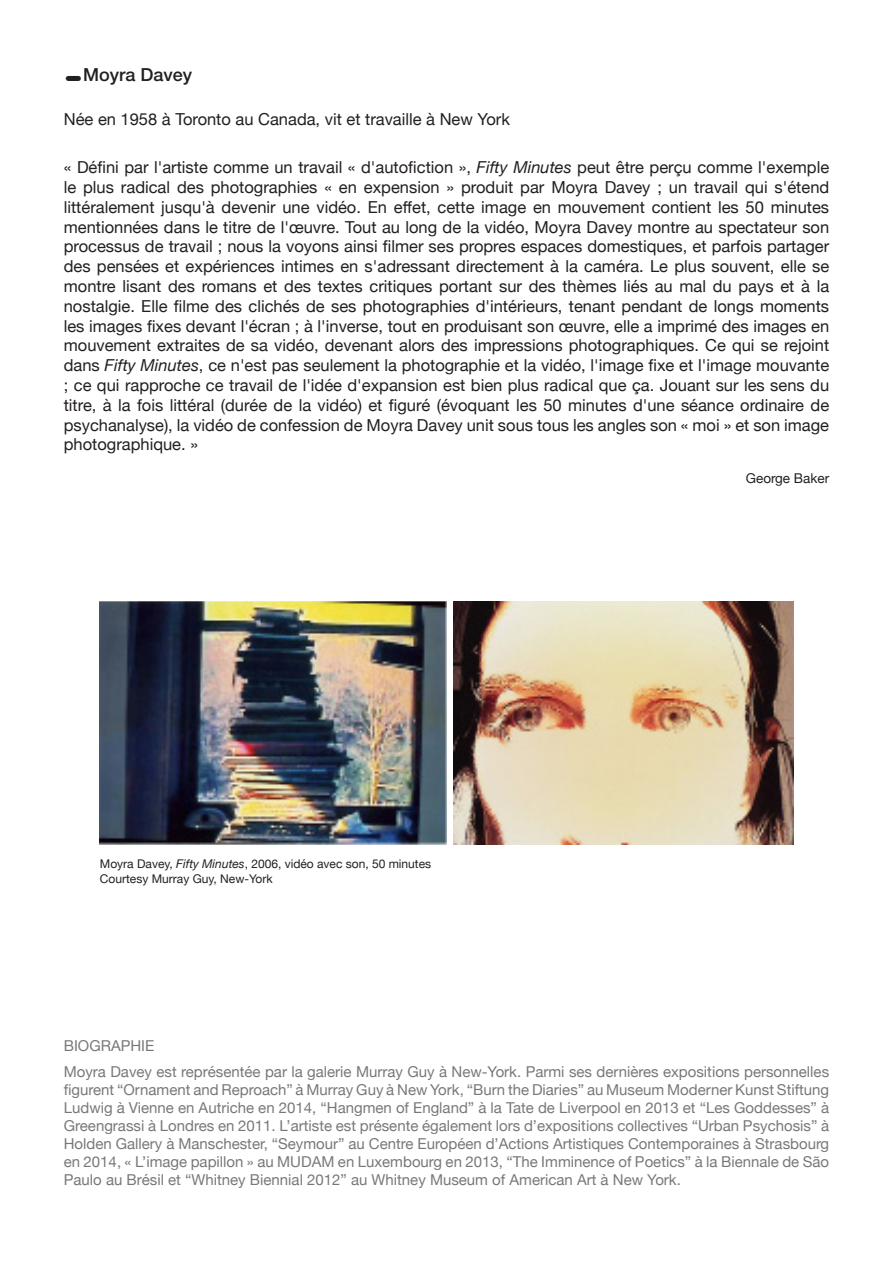
<style>
.page{position:relative;width:893px;height:1263px;background:#fff}
.page>*{position:absolute;margin:0;border:0;box-sizing:border-box;transform-origin:0 0}
.nom{font:18px "Elveticone";color:#231f20}
.texte{font:16.5px/19.8px "Helvetica Neue";color:#231f20;text-align:justify}
.date{font:16.5px "Helvetica Neue";color:#231f20}
.bio{font:15px/18px "Helvetica Neue";color:#76787b;text-align:justify}
.texte-2{font:13.5px "Helvetica Neue";color:#231f20}
.lgende{font:12px "Helvetica Neue";color:#231f20}
.s1{font-style:italic}
</style>
<div class="page">
<img style="left:100px;top:602px;width:346px;height:242px">
<img style="left:454px;top:602px;width:339px;height:242px">
<p class="nom" style="left:64px;top:64px;width:130px">-Moyra Davey</p>
<p class="date" style="left:64px;top:110px;width:448px">Née en 1958 à Toronto au Canada, vit et travaille à New York</p>
<p class="texte" style="left:64px;top:157px;width:767px">« Défini par l'artiste comme un travail « d'autofiction », <span class="s1">Fifty Minutes</span> peut être perçu comme l'exemple le plus radical des photographies « en expension » produit par Moyra Davey ; un travail qui s'étend littéralement jusqu'à devenir une vidéo. En effet, cette image en mouvement contient les 50 minutes mentionnées dans le titre de l'œuvre. Tout au long de la vidéo, Moyra Davey montre au spectateur son processus de travail ; nous la voyons ainsi filmer ses propres espaces domestiques, et parfois partager des pensées et expériences intimes en s'adressant directement à la caméra. Le plus souvent, elle se montre lisant des romans et des textes critiques portant sur des thèmes liés au mal du pays et à la nostalgie. Elle filme des clichés de ses photographies d'intérieurs, tenant pendant de longs moments les images fixes devant l'écran ; à l'inverse, tout en produisant son œuvre, elle a imprimé des images en mouvement extraites de sa vidéo, devenant alors des impressions photographiques. Ce qui se rejoint dans <span class="s1">Fifty Minutes</span>, ce n'est pas seulement la photographie et la vidéo, l'image fixe et l'image mouvante ; ce qui rapproche ce travail de l'idée d'expansion est bien plus radical que ça. Jouant sur les sens du titre, à la fois littéral (durée de la vidéo) et figuré (évoquant les 50 minutes d'une séance ordinaire de psychanalyse), la vidéo de confession de Moyra Davey unit sous tous les angles son « moi » et son image photographique. »</p>
<p class="texte-2" style="left:746px;top:470px;width:85px">George Baker</p>
<p class="lgende" style="left:100px;top:857px;width:333px">Moyra Davey, <span class="s1">Fifty Minutes</span>, 2006, vidéo avec son, 50 minutes</p>
<p class="lgende" style="left:100px;top:871px;width:174px">Courtesy Murray Guy, New-York</p>
<p class="bio" style="left:64px;top:1036px;width:92px">BIOGRAPHIE</p>
<p class="bio" style="left:64px;top:1062px;width:767px">Moyra Davey est représentée par la galerie Murray Guy à New-York. Parmi ses dernières expositions personnelles figurent “Ornament and Reproach” à Murray Guy à New York, “Burn the Diaries” au Museum Moderner Kunst Stiftung Ludwig à Vienne en Autriche en 2014, “Hangmen of England” à la Tate de Liverpool en 2013 et “Les Goddesses” à Greengrassi à Londres en 2011. L’artiste est présente également lors d’expositions collectives “Urban Psychosis” à Holden Gallery à Manschester, “Seymour” au Centre Européen d’Actions Artistiques Contemporaines à Strasbourg en 2014, « L’image papillon » au MUDAM en Luxembourg en 2013, “The Imminence of Poetics” à la Biennale de São Paulo au Brésil et “Whitney Biennial 2012” au Whitney Museum of American Art à New York.</p>
</div>
